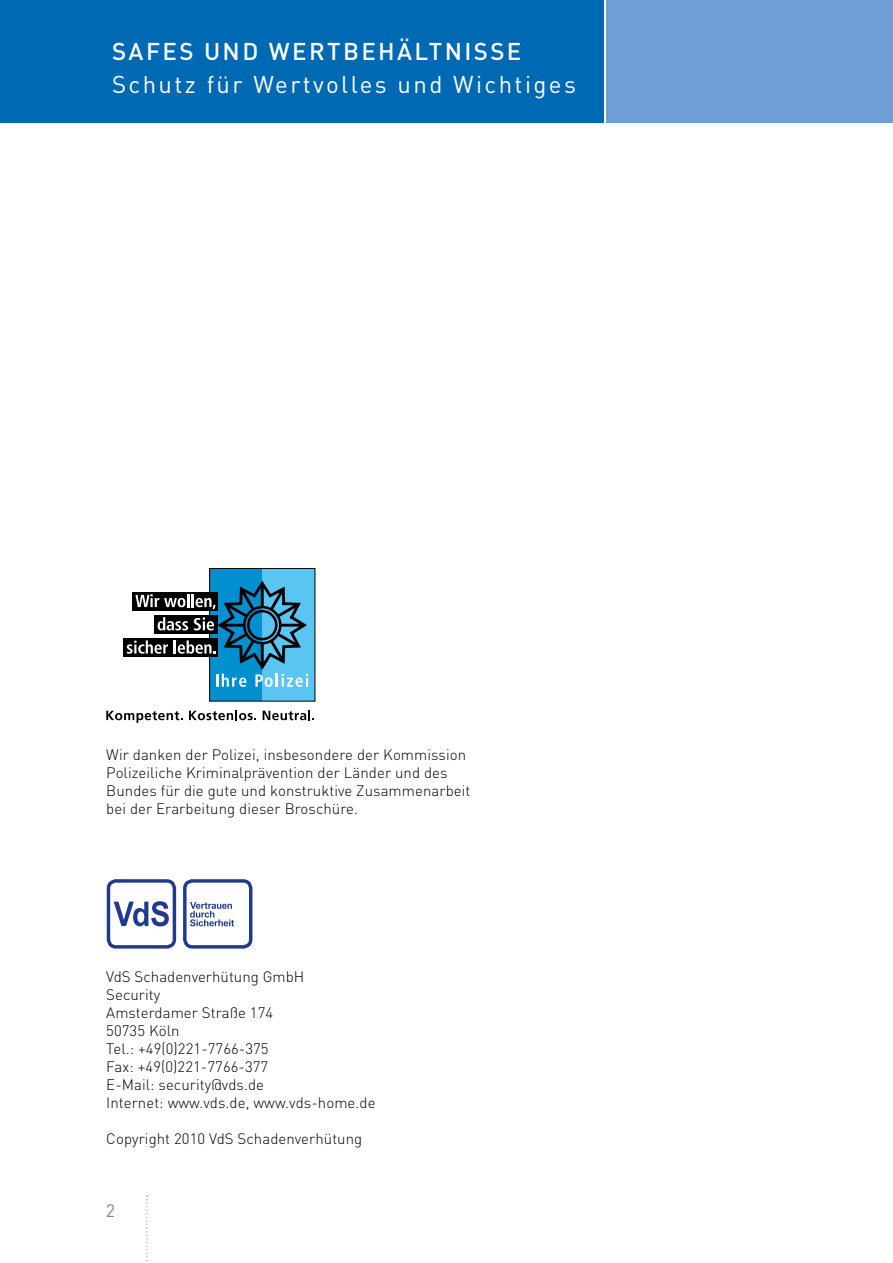
<style>
.page{position:relative;width:893px;height:1263px;background:#fff}
.page>*{position:absolute;margin:0;border:0;box-sizing:border-box;transform-origin:0 0}
.t1{font:24px "DINOT";letter-spacing:.1em;color:#fff}
.t2{font:500 24px "DINOT";letter-spacing:.1em;color:#fff}
.t3{font:18px "DINOT";color:#878787}
.t4{font:300 15px/18px "DINOT";letter-spacing:.005em;color:#000}
</style>
<div class="page">
<div style="left:0;top:0;width:603px;height:122px;background:#0069b4"></div>
<div style="left:607px;top:0;width:286px;height:122px;background:#6f9ed4"></div>
<svg style="left:146px;top:1195px;width:2px;height:66px"></svg>
<svg style="left:106px;top:711px;width:77px;height:12px"></svg>
<svg style="left:189px;top:710px;width:67px;height:10px"></svg>
<svg style="left:263px;top:710px;width:51px;height:10px"></svg>
<div style="left:210px;top:568px;width:52px;height:133px;background:#008fcf"></div>
<div style="left:262px;top:568px;width:53px;height:133px;background:#5bc5f2"></div>
<div style="left:209px;top:568px;width:106px;height:133px;border:1px solid #000"></div>
<div style="left:123px;top:638px;width:94px;height:19px;background:#000"></div>
<svg style="left:127px;top:578px;width:182px;height:109px"></svg>
<div style="left:183px;top:879px;width:69px;height:69px;border:3px solid #213a8f;border-radius:8px"></div>
<div style="left:107px;top:879px;width:69px;height:69px;border:3px solid #213a8f;border-radius:8px"></div>
<svg style="left:114px;top:901px;width:55px;height:25px"></svg>
<svg style="left:190px;top:902px;width:44px;height:24px"></svg>
<h1 class="t2" style="left:112px;top:35px;width:411px">SAFES UND WERTBEHÄLTNISSE</h1>
<h1 class="t1" style="left:112px;top:68px;width:465px">Schutz für Wertvolles und Wichtiges</h1>
<p class="t4" style="left:106px;top:745px;width:366px">Wir danken der Polizei, insbesondere der Kommission Polizeiliche Kriminalprävention der Länder und des Bundes für die gute und konstruktive Zusammenarbeit bei der Erarbeitung dieser Broschüre.</p>
<p class="t4" style="left:106px;top:967px;width:271px">VdS Schadenverhütung GmbH<br>Security<br>Amsterdamer Straße 174<br>50735 Köln<br>Tel.: +49(0)221-7766-375<br>Fax: +49(0)221-7766-377<br>E-Mail: security@vds.de<br>Internet: www.vds.de, www.vds-home.de</p>
<p class="t4" style="left:106px;top:1129px;width:258px">Copyright 2010 VdS Schadenverhütung</p>
<p class="t3" style="left:106px;top:1198px;width:11px">2</p>
</div>
